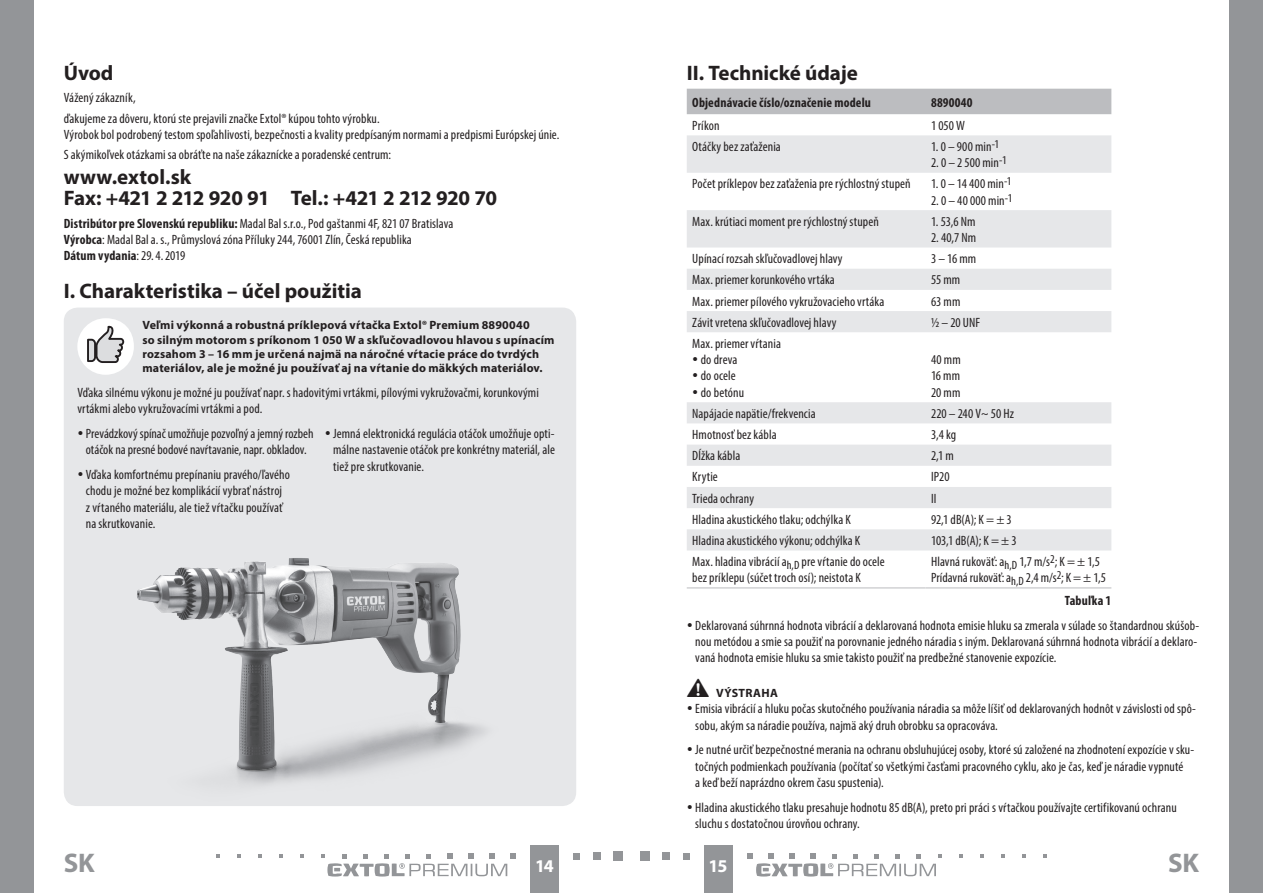
<style>
.page{position:relative;width:1263px;height:893px;background:#fff}
.page>*{position:absolute;margin:0;border:0;box-sizing:border-box;transform-origin:0 0}
.t1{font:700 27px "Myriad Pro";color:#939598}
.oddíl{font:700 21px/21px "Myriad Pro";letter-spacing:-.005em;color:#231f20}
.t2{font:700 18px "Myriad Pro";color:#fff}
.Normální{font:condensed 13.5px/16.2px "Myriad Pro";letter-spacing:.005em;color:#231f20}
.Normální-2{font:700 condensed 13.5px "Myriad Pro";letter-spacing:.01em;color:#231f20}
.t3{font:700 12px/14.4px "Myriad Pro";letter-spacing:.015em;color:#231f20}
.s1{font-size:16.5px;color:#939598}
.s2{font-weight:700}
.s3{font-weight:400}
</style>
<div class="page">
<div style="left:0;top:0;width:34px;height:893px;background:#939598"></div>
<div style="left:1229px;top:0;width:34px;height:893px;background:#939598"></div>
<div style="left:704px;top:844px;width:29px;height:49px;background:#939598"></div>
<div style="left:530px;top:844px;width:28px;height:49px;background:#939598"></div>
<div style="left:640px;top:851px;width:9px;height:10px;background:#939598"></div>
<div style="left:662px;top:852px;width:8px;height:8px;background:#939598"></div>
<div style="left:683px;top:853px;width:7px;height:6px;background:#939598"></div>
<svg style="left:959px;top:854px;width:4px;height:4px"></svg>
<svg style="left:980px;top:854px;width:4px;height:4px"></svg>
<svg style="left:1001px;top:854px;width:4px;height:4px"></svg>
<svg style="left:1022px;top:854px;width:4px;height:4px"></svg>
<svg style="left:1043px;top:854px;width:4px;height:4px"></svg>
<div style="left:614px;top:851px;width:9px;height:10px;background:#939598"></div>
<div style="left:593px;top:852px;width:8px;height:8px;background:#939598"></div>
<svg style="left:573px;top:853px;width:6px;height:6px"></svg>
<svg style="left:300px;top:854px;width:4px;height:4px"></svg>
<svg style="left:279px;top:854px;width:4px;height:4px"></svg>
<svg style="left:258px;top:854px;width:4px;height:4px"></svg>
<svg style="left:237px;top:854px;width:4px;height:4px"></svg>
<svg style="left:216px;top:854px;width:4px;height:4px"></svg>
<svg style="left:321px;top:853px;width:195px;height:23px"></svg>
<svg style="left:747px;top:853px;width:195px;height:23px"></svg>
<div style="left:687px;top:89px;width:424px;height:25px;background:#bcbdc0"></div>
<svg style="left:687px;top:135px;width:424px;height:415px"></svg>
<hr style="left:687px;top:587px;width:238px;height:2px;background:#d1d2d4">
<hr style="left:925px;top:587px;width:186px;height:2px;background:#d1d2d4">
<div style="left:64px;top:308px;width:512px;height:498px;background:#e6e7e9;border-radius:14px"></div>
<div style="left:77px;top:318px;width:57px;height:57px;background:#fff;border-radius:50%"></div>
<svg style="left:86px;top:325px;width:39px;height:38px"></svg>
<img style="left:137px;top:558px;width:345px;height:227px">
<svg style="left:693px;top:357px;width:4px;height:4px"></svg>
<svg style="left:693px;top:373px;width:4px;height:4px"></svg>
<svg style="left:693px;top:390px;width:4px;height:4px"></svg>
<p class="oddíl" style="left:64px;top:61px;width:75px">Úvod <span class="s1">SK</span></p>
<p class="Normální" style="left:64px;top:89px;width:73px">Vážený zákazník,</p>
<p class="Normální" style="left:64px;top:110px;width:317px">ďakujeme za dôveru, ktorú ste prejavili značke Extol® kúpou tohto výrobku.</p>
<p class="Normální" style="left:64px;top:126px;width:497px">Výrobok bol podrobený testom spoľahlivosti, bezpečnosti a kvality predpísaným normami a predpismi Európskej únie.</p>
<p class="Normální" style="left:64px;top:146px;width:329px">S akýmikoľvek otázkami sa obráťte na naše zákaznícke a poradenské centrum:</p>
<p class="oddíl" style="left:64px;top:166px;width:435px">www.extol.sk<br>Fax: +421 2 212 920 91 Tel.: +421 2 212 920 70</p>
<p class="Normální" style="left:64px;top:215px;width:391px"><span class="s2">Distribútor pre Slovenskú republiku:</span> Madal Bal s.r.o., Pod gaštanmi 4F, 821 07 Bratislava</p>
<p class="Normální" style="left:64px;top:232px;width:350px"><span class="s2">Výrobca</span>: Madal Bal a. s., Průmyslová zóna Příluky 244, 76001 Zlín, Česká republika</p>
<p class="Normální-2" style="left:64px;top:248px;width:123px">Dátum vydania<span class="s3">: 29.4.2019</span></p>
<p class="oddíl" style="left:64px;top:280px;width:300px">I. Charakteristika – účel použitia</p>
<p class="t3" style="left:142px;top:318px;width:414px">Veľmi výkonná a robustná príklepová vŕtačka Extol® Premium 8890040<br>so silným motorom s príkonom 1 050 W a skľučovadlovou hlavou s upínacím rozsahom 3 – 16 mm je určená najmä na náročné vŕtacie práce do tvrdých materiálov, ale je možné ju používať aj na vŕtanie do mäkkých materiálov.</p>
<p class="Normální" style="left:77px;top:384px;width:463px">Vďaka silnému výkonu je možné ju používať napr. s hadovitými vrtákmi, pílovými vykružovačmi, korunkovými vrtákmi alebo vykružovacími vrtákmi a pod.</p>
<p class="Normální" style="left:86px;top:425px;width:229px">Prevádzkový spínač umožňuje pozvoľný a jemný rozbeh otáčok na presné bodové navŕtavanie, napr. obkladov.</p>
<p class="Normální" style="left:86px;top:466px;width:206px">Vďaka komfortnému prepínaniu pravého/ľavého chodu je možné bez komplikácií vybrať nástroj<br>z vŕtaného materiálu, ale tiež vŕtačku používať na skrutkovanie.</p>
<p class="Normální" style="left:333px;top:425px;width:223px;text-align:justify">Jemná elektronická regulácia otáčok umožňuje opti&shy;málne nastavenie otáčok pre konkrétny materiál, ale tiež pre skrutkovanie.</p>
<p class="oddíl" style="left:687px;top:61px;width:173px">II. Technické údaje</p>
<p class="Normální-2" style="left:692px;top:94px;width:180px">Objednávacie číslo/označenie modelu</p>
<p class="Normální-2" style="left:931px;top:94px;width:43px">8890040</p>
<p class="Normální" style="left:692px;top:117px;width:29px">Príkon</p>
<p class="Normální" style="left:931px;top:117px;width:35px">1 050 W</p>
<p class="Normální" style="left:692px;top:138px;width:90px">Otáčky bez zaťaženia</p>
<p class="Normální" style="left:931px;top:138px;width:70px">1. 0 – 900 min<sup>-1</sup></p>
<p class="Normální" style="left:931px;top:154px;width:77px">2. 0 – 2 500 min<sup>-1</sup></p>
<p class="Normální" style="left:692px;top:176px;width:220px">Počet príklepov bez zaťaženia pre rýchlostný stupeň</p>
<p class="Normální" style="left:931px;top:176px;width:82px">1. 0 – 14 400 min<sup>-1</sup></p>
<p class="Normální" style="left:931px;top:192px;width:83px">2. 0 – 40 000 min<sup>-1</sup></p>
<p class="Normální" style="left:692px;top:213px;width:188px">Max. krútiaci moment pre rýchlostný stupeň</p>
<p class="Normální" style="left:931px;top:213px;width:46px">1. 53,6 Nm</p>
<p class="Normální" style="left:931px;top:229px;width:47px">2. 40,7 Nm</p>
<p class="Normální" style="left:692px;top:250px;width:152px">Upínací rozsah skľučovadlovej hlavy</p>
<p class="Normální" style="left:931px;top:250px;width:47px">3 – 16 mm</p>
<p class="Normální" style="left:692px;top:272px;width:144px">Max. priemer korunkového vrtáka</p>
<p class="Normální" style="left:931px;top:272px;width:31px">55 mm</p>
<p class="Normální" style="left:692px;top:293px;width:194px">Max. priemer pílového vykružovacieho vrtáka</p>
<p class="Normální" style="left:931px;top:293px;width:31px">63 mm</p>
<p class="Normální" style="left:692px;top:314px;width:146px">Závit vretena skľučovadlovej hlavy</p>
<p class="Normální" style="left:931px;top:314px;width:50px">½ – 20 UNF</p>
<p class="Normální" style="left:701px;top:335px;width:82px;text-indent:-9px">Max. priemer vŕtania do dreva<br>do ocele<br>do betónu</p>
<p class="Normální" style="left:931px;top:351px;width:31px;text-align:justify">40 mm 16 mm 20 mm</p>
<p class="Normální" style="left:692px;top:405px;width:125px">Napájacie napätie/frekvencia</p>
<p class="Normální" style="left:931px;top:405px;width:84px">220 – 240 V~ 50 Hz</p>
<p class="Normální" style="left:692px;top:426px;width:86px">Hmotnosť bez kábla</p>
<p class="Normální" style="left:931px;top:426px;width:27px">3,4 kg</p>
<p class="Normální" style="left:692px;top:448px;width:49px">Dĺžka kábla</p>
<p class="Normální" style="left:931px;top:448px;width:24px">2,1 m</p>
<p class="Normální" style="left:692px;top:469px;width:27px">Krytie</p>
<p class="Normální" style="left:931px;top:469px;width:20px">IP20</p>
<p class="Normální" style="left:692px;top:490px;width:63px">Trieda ochrany</p>
<p class="Normální" style="left:931px;top:490px;width:7px">II</p>
<p class="Normální" style="left:692px;top:511px;width:160px">Hladina akustického tlaku; odchýlka K</p>
<p class="Normální" style="left:931px;top:511px;width:82px">92,1 dB(A); K = ± 3</p>
<p class="Normální" style="left:692px;top:532px;width:169px">Hladina akustického výkonu; odchýlka K</p>
<p class="Normální" style="left:931px;top:532px;width:87px">103,1 dB(A); K = ± 3</p>
<p class="Normální" style="left:692px;top:553px;width:194px">Max. hladina vibrácií a<sub>h,D</sub> pre vŕtanie do ocele bez príklepu (súčet troch osí); neistota K</p>
<p class="Normální" style="left:931px;top:553px;width:176px">Hlavná rukoväť: a<sub>h,D</sub> 1,7 m/s<sup>2</sup>; K = ± 1,5<br>Prídavná rukoväť: a<sub>h,D</sub> 2,4 m/s<sup>2</sup>; K = ± 1,5</p>
<p class="Normální-2" style="left:1065px;top:592px;width:48px">Tabuľka 1</p>
<p class="Normální" style="left:695px;top:617px;width:505px">Deklarovaná súhrnná hodnota vibrácií a deklarovaná hodnota emisie hluku sa zmerala v súlade so štandardnou skúšob&shy;nou metódou a smie sa použiť na porovnanie jedného náradia s iným. Deklarovaná súhrnná hodnota vibrácií a deklaro&shy;vaná hodnota emisie hluku sa smie takisto použiť na predbežné stanovenie expozície.</p>
<p class="t3" style="left:687px;top:685px;width:93px">• VÝSTRAHA</p>
<p class="Normální" style="left:695px;top:701px;width:502px">Emisia vibrácií a hluku počas skutočného používania náradia sa môže líšiť od deklarovaných hodnôt v závislosti od spô&shy;sobu, akým sa náradie používa, najmä aký druh obrobku sa opracováva.</p>
<p class="Normální" style="left:695px;top:742px;width:500px">Je nutné určiť bezpečnostné merania na ochranu obsluhujúcej osoby, ktoré sú založené na zhodnotení expozície v sku&shy;točných podmienkach používania (počítať so všetkými časťami pracovného cyklu, ako je čas, keď je náradie vypnuté<br>a keď beží naprázdno okrem času spustenia).</p>
<p class="Normální" style="left:695px;top:799px;width:483px">Hladina akustického tlaku presahuje hodnotu 85 dB(A), preto pri práci s vŕtačkou používajte certifikovanú ochranu sluchu s dostatočnou úrovňou ochrany.</p>
<h1 class="t1" style="left:64px;top:845px;width:32px">SK</h1>
<h3 class="t2" style="left:535px;top:855px;width:20px">14</h3>
<h3 class="t2" style="left:709px;top:855px;width:20px">15</h3>
<h1 class="t1" style="left:1168px;top:845px;width:32px">SK</h1>
</div>
